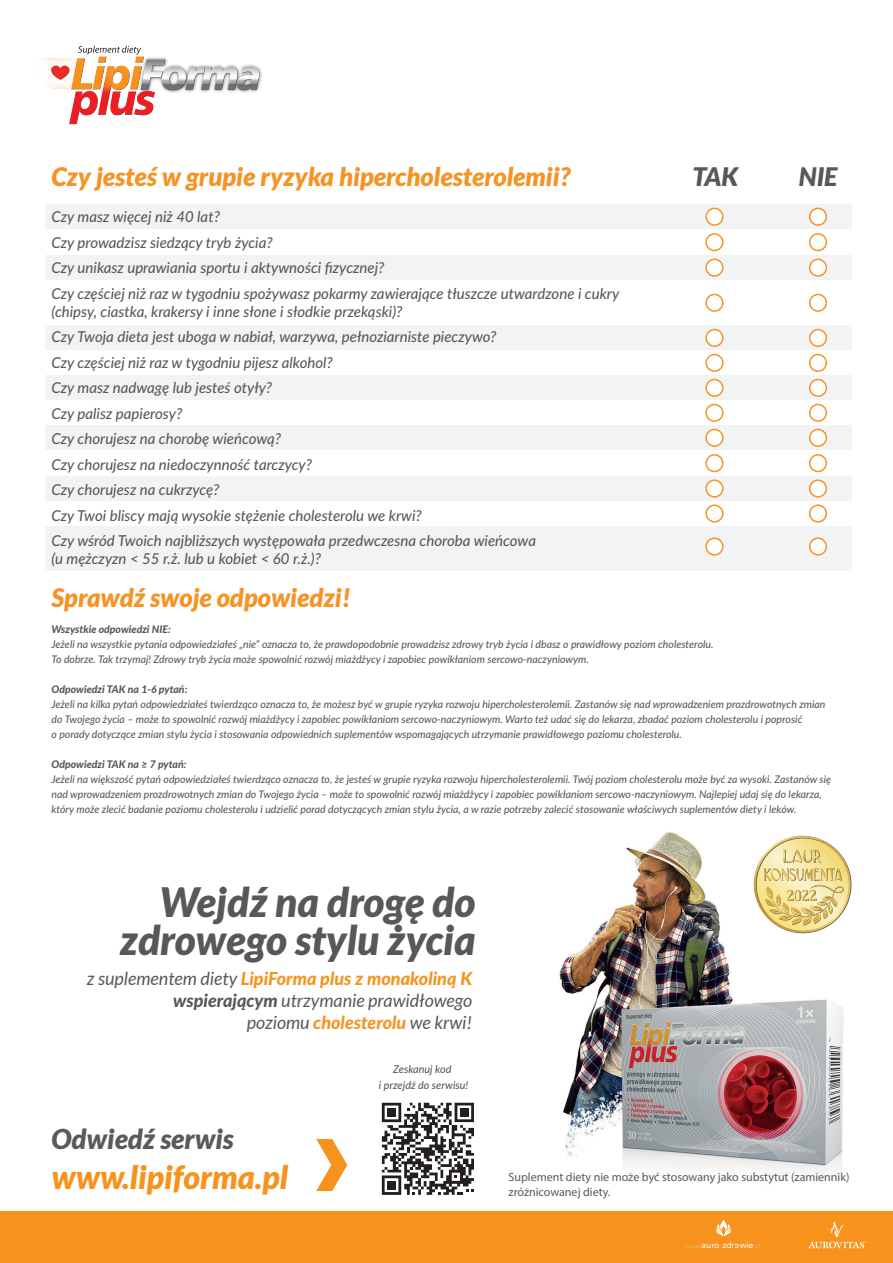
<style>
.page{position:relative;width:893px;height:1263px;background:#fff}
.page>*{position:absolute;margin:0;border:0;box-sizing:border-box;transform-origin:0 0}
.t1{font:italic 900 40.5px/37.8px "Lato";color:#57585a;text-align:right}
.t2{font:italic 900 32.1px "Lato";color:#f7931d}
.t3{font:italic 900 27.3px "Lato";color:#5a5a5d}
.t4{font:italic 900 25.5px "Lato";color:#f69324}
.t5{font:italic 900 25.5px "Lato";color:#57585a}
.t6{font:italic 18px/21.6px "Lato";color:#57585a;text-align:right}
.t7{font:italic 800 18px "Lato";color:#f7931d}
.t8{font:italic 500 15px/25.5px "Lato";color:#57585a}
.t9{font:12px/15px "Myriad Pro";color:#57585a}
.t10{font:italic 500 10.8px/16.2px "Lato";color:#57585a;text-align:center}
.t11{font:italic 500 10.5px/15px "Lato";color:#57585a}
.t12{font:italic 800 10.5px "Lato";color:#57585a}
.t13{font:500 7.8px "Montserrat";color:#fff}
.s1{font-weight:800}
.s2{font-weight:800;color:#f69323}
.s3{font-weight:400;color:#57585a}
.s4{font-weight:100;font-size:6.15px}
.s5{font-weight:100}
</style>
<div class="page">
<img style="left:316px;top:233px;width:536px;height:962px">
<div style="left:45px;top:204px;width:807px;height:25px;background:#f2f3f4"></div>
<div style="left:45px;top:255px;width:807px;height:25px;background:#f2f3f4"></div>
<div style="left:45px;top:325px;width:807px;height:25px;background:#f2f3f4"></div>
<div style="left:45px;top:375px;width:807px;height:25px;background:#f2f3f4"></div>
<div style="left:45px;top:425px;width:807px;height:25px;background:#f2f3f4"></div>
<div style="left:45px;top:476px;width:807px;height:25px;background:#f2f3f4"></div>
<div style="left:45px;top:526px;width:807px;height:25px;background:#f2f3f4"></div>
<div style="left:45px;top:547px;width:807px;height:24px;background:#f2f3f4"></div>
<img style="left:41px;top:58px;width:18px;height:31px">
<img style="left:59px;top:45px;width:203px;height:80px">
<svg style="left:78px;top:46px;width:63px;height:9px"></svg>
<svg style="left:316px;top:1139px;width:31px;height:52px"></svg>
<div style="left:706px;top:208px;width:17px;height:17px;background:#fff;border-radius:50%"></div>
<div style="left:705px;top:208px;width:19px;height:18px;border:2px solid #f69323;border-radius:50%"></div>
<div style="left:810px;top:208px;width:16px;height:17px;background:#fff;border-radius:50%"></div>
<div style="left:809px;top:208px;width:18px;height:18px;border:2px solid #f69323;border-radius:50%"></div>
<div style="left:706px;top:234px;width:17px;height:16px;background:#fff;border-radius:50%"></div>
<div style="left:705px;top:233px;width:19px;height:18px;border:2px solid #f69323;border-radius:50%"></div>
<div style="left:810px;top:234px;width:16px;height:16px;background:#fff;border-radius:50%"></div>
<div style="left:809px;top:233px;width:18px;height:18px;border:2px solid #f69323;border-radius:50%"></div>
<div style="left:706px;top:259px;width:17px;height:17px;background:#fff;border-radius:50%"></div>
<div style="left:705px;top:259px;width:19px;height:18px;border:2px solid #f69323;border-radius:50%"></div>
<div style="left:810px;top:259px;width:16px;height:17px;background:#fff;border-radius:50%"></div>
<div style="left:809px;top:259px;width:18px;height:18px;border:2px solid #f69323;border-radius:50%"></div>
<div style="left:706px;top:294px;width:17px;height:17px;background:#fff;border-radius:50%"></div>
<div style="left:705px;top:294px;width:19px;height:18px;border:2px solid #f69323;border-radius:50%"></div>
<div style="left:810px;top:294px;width:16px;height:17px;background:#fff;border-radius:50%"></div>
<div style="left:809px;top:294px;width:18px;height:18px;border:2px solid #f69323;border-radius:50%"></div>
<div style="left:706px;top:330px;width:17px;height:16px;background:#fff;border-radius:50%"></div>
<div style="left:705px;top:329px;width:19px;height:18px;border:2px solid #f69323;border-radius:50%"></div>
<div style="left:810px;top:330px;width:16px;height:16px;background:#fff;border-radius:50%"></div>
<div style="left:809px;top:329px;width:18px;height:18px;border:2px solid #f69323;border-radius:50%"></div>
<div style="left:706px;top:355px;width:17px;height:16px;background:#fff;border-radius:50%"></div>
<div style="left:705px;top:354px;width:19px;height:18px;border:2px solid #f69323;border-radius:50%"></div>
<div style="left:810px;top:355px;width:16px;height:16px;background:#fff;border-radius:50%"></div>
<div style="left:809px;top:354px;width:18px;height:18px;border:2px solid #f69323;border-radius:50%"></div>
<div style="left:706px;top:379px;width:17px;height:17px;background:#fff;border-radius:50%"></div>
<div style="left:705px;top:379px;width:19px;height:18px;border:2px solid #f69323;border-radius:50%"></div>
<div style="left:810px;top:379px;width:16px;height:17px;background:#fff;border-radius:50%"></div>
<div style="left:809px;top:379px;width:18px;height:18px;border:2px solid #f69323;border-radius:50%"></div>
<div style="left:706px;top:404px;width:17px;height:17px;background:#fff;border-radius:50%"></div>
<div style="left:705px;top:404px;width:19px;height:18px;border:2px solid #f69323;border-radius:50%"></div>
<div style="left:810px;top:404px;width:16px;height:17px;background:#fff;border-radius:50%"></div>
<div style="left:809px;top:404px;width:18px;height:18px;border:2px solid #f69323;border-radius:50%"></div>
<div style="left:706px;top:429px;width:17px;height:17px;background:#fff;border-radius:50%"></div>
<div style="left:705px;top:429px;width:19px;height:18px;border:2px solid #f69323;border-radius:50%"></div>
<div style="left:810px;top:429px;width:16px;height:17px;background:#fff;border-radius:50%"></div>
<div style="left:809px;top:429px;width:18px;height:18px;border:2px solid #f69323;border-radius:50%"></div>
<div style="left:706px;top:455px;width:17px;height:16px;background:#fff;border-radius:50%"></div>
<div style="left:705px;top:454px;width:19px;height:18px;border:2px solid #f69323;border-radius:50%"></div>
<div style="left:810px;top:455px;width:16px;height:16px;background:#fff;border-radius:50%"></div>
<div style="left:809px;top:454px;width:18px;height:18px;border:2px solid #f69323;border-radius:50%"></div>
<div style="left:706px;top:480px;width:17px;height:17px;background:#fff;border-radius:50%"></div>
<div style="left:705px;top:479px;width:19px;height:19px;border:2px solid #f69323;border-radius:50%"></div>
<div style="left:810px;top:480px;width:16px;height:17px;background:#fff;border-radius:50%"></div>
<div style="left:809px;top:479px;width:18px;height:19px;border:2px solid #f69323;border-radius:50%"></div>
<div style="left:706px;top:505px;width:17px;height:17px;background:#fff;border-radius:50%"></div>
<div style="left:705px;top:504px;width:19px;height:19px;border:2px solid #f69323;border-radius:50%"></div>
<div style="left:810px;top:505px;width:16px;height:17px;background:#fff;border-radius:50%"></div>
<div style="left:809px;top:504px;width:18px;height:19px;border:2px solid #f69323;border-radius:50%"></div>
<div style="left:706px;top:538px;width:17px;height:17px;background:#fff;border-radius:50%"></div>
<div style="left:705px;top:537px;width:19px;height:19px;border:2px solid #f69323;border-radius:50%"></div>
<div style="left:810px;top:538px;width:16px;height:17px;background:#fff;border-radius:50%"></div>
<div style="left:809px;top:537px;width:18px;height:19px;border:2px solid #f69323;border-radius:50%"></div>
<div style="left:0;top:1211px;width:893px;height:52px;background:#f7931d"></div>
<svg style="left:716px;top:1220px;width:15px;height:16px"></svg>
<svg style="left:808px;top:1221px;width:58px;height:27px"></svg>
<svg style="left:382px;top:1103px;width:92px;height:92px"></svg>
<svg style="left:754px;top:836px;width:97px;height:97px"></svg>
<h3 class="t4" style="left:52px;top:161px;width:520px">Czy jesteś w grupie ryzyka hipercholesterolemii?</h3>
<h3 class="t8" style="left:52px;top:204px;width:569px">Czy masz więcej niż 40 lat?<br>Czy prowadzisz siedzący tryb życia?<br>Czy unikasz uprawiania sportu i aktywności fizycznej?<br>Czy częściej niż raz w tygodniu spożywasz pokarmy zawierające tłuszcze utwardzone i cukry</h3>
<p class="t8" style="left:52px;top:298px;width:486px">(chipsy, ciastka, krakersy i inne słone i słodkie przekąski)?<br>Czy Twoja dieta jest uboga w nabiał, warzywa, pełnoziarniste pieczywo?<br>Czy częściej niż raz w tygodniu pijesz alkohol?<br>Czy masz nadwagę lub jesteś otyły?<br>Czy palisz papierosy?<br>Czy chorujesz na chorobę wieńcową?<br>Czy chorujesz na niedoczynność tarczycy?<br>Czy chorujesz na cukrzycę?<br>Czy Twoi bliscy mają wysokie stężenie cholesterolu we krwi?<br>Czy wśród Twoich najbliższych występowała przedwczesna choroba wieńcowa</p>
<h3 class="t8" style="left:52px;top:546px;width:271px">(u mężczyzn &lt; 55 r.ż. lub u kobiet &lt; 60 r.ż.)?</h3>
<h3 class="t4" style="left:52px;top:582px;width:301px">Sprawdź swoje odpowiedzi!</h3>
<h3 class="t5" style="left:692px;top:161px;width:47px">TAK</h3>
<h3 class="t5" style="left:799px;top:161px;width:40px">NIE</h3>
<p class="t12" style="left:52px;top:622px;width:121px">Wszystkie odpowiedzi NIE:</p>
<p class="t11" style="left:52px;top:636px;width:664px">Jeżeli na wszystkie pytania odpowiedziałeś „nie” oznacza to, że prawdopodobnie prowadzisz zdrowy tryb życia i dbasz o prawidłowy poziom cholesterolu.<br>To dobrze. Tak trzymaj! Zdrowy tryb życia może spowolnić rozwój miażdżycy i zapobiec powikłaniom sercowo-naczyniowym.</p>
<p class="t12" style="left:52px;top:682px;width:137px">Odpowiedzi TAK na 1-6 pytań:</p>
<p class="t11" style="left:52px;top:696px;width:775px">Jeżeli na kilka pytań odpowiedziałeś twierdząco oznacza to, że możesz być w grupie ryzyka rozwoju hipercholesterolemii. Zastanów się nad wprowadzeniem prozdrowotnych zmian do Twojego życia – może to spowolnić rozwój miażdżycy i zapobiec powikłaniom sercowo-naczyniowym. Warto też udać się do lekarza, zbadać poziom cholesterolu i poprosić<br>o porady dotyczące zmian stylu życia i stosowania odpowiednich suplementów wspomagających utrzymanie prawidłowego poziomu cholesterolu.</p>
<p class="t12" style="left:52px;top:757px;width:137px">Odpowiedzi TAK na ≥ 7 pytań:</p>
<p class="t11" style="left:52px;top:771px;width:781px">Jeżeli na większość pytań odpowiedziałeś twierdząco oznacza to, że jesteś w grupie ryzyka rozwoju hipercholesterolemii. Twój poziom cholesterolu może być za wysoki. Zastanów się nad wprowadzeniem prozdrowotnych zmian do Twojego życia – może to spowolnić rozwój miażdżycy i zapobiec powikłaniom sercowo-naczyniowym. Najlepiej udaj się do lekarza, który może zlecić badanie poziomu cholesterolu i udzielić porad dotyczących zmian stylu życia, a w razie potrzeby zalecić stosowanie właściwych suplementów diety i leków.</p>
<h1 class="t1" style="left:120px;top:884px;width:357px">Wejdź na drogę do zdrowego stylu życia</h1>
<h3 class="t6" style="left:173px;top:990px;width:300px"><span class="s1">wspierającym</span> utrzymanie prawidłowego poziomu <span class="s2">cholesterolu</span> we krwi!</h3>
<h3 class="t7" style="left:87px;top:965px;width:387px"><span class="s3">z suplementem diety</span> LipiForma plus z monakoliną K</h3>
<h3 class="t3" style="left:52px;top:1123px;width:184px">Odwiedź serwis</h3>
<h2 class="t2" style="left:52px;top:1158px;width:238px">www.lipiforma.pl</h2>
<p class="t10" style="left:379px;top:1060px;width:91px">Zeskanuj kod<br>i przejdź do serwisu!</p>
<p class="t9" style="left:509px;top:1169px;width:342px">Suplement diety nie może być stosowany jako substytut (zamiennik) zróżnicowanej diety.</p>
<p class="t13" style="left:685px;top:1239px;width:77px"><span class="s4">www.</span>auro<span class="s5">-</span>zdrowie<span class="s4">.pl</span></p>
</div>
